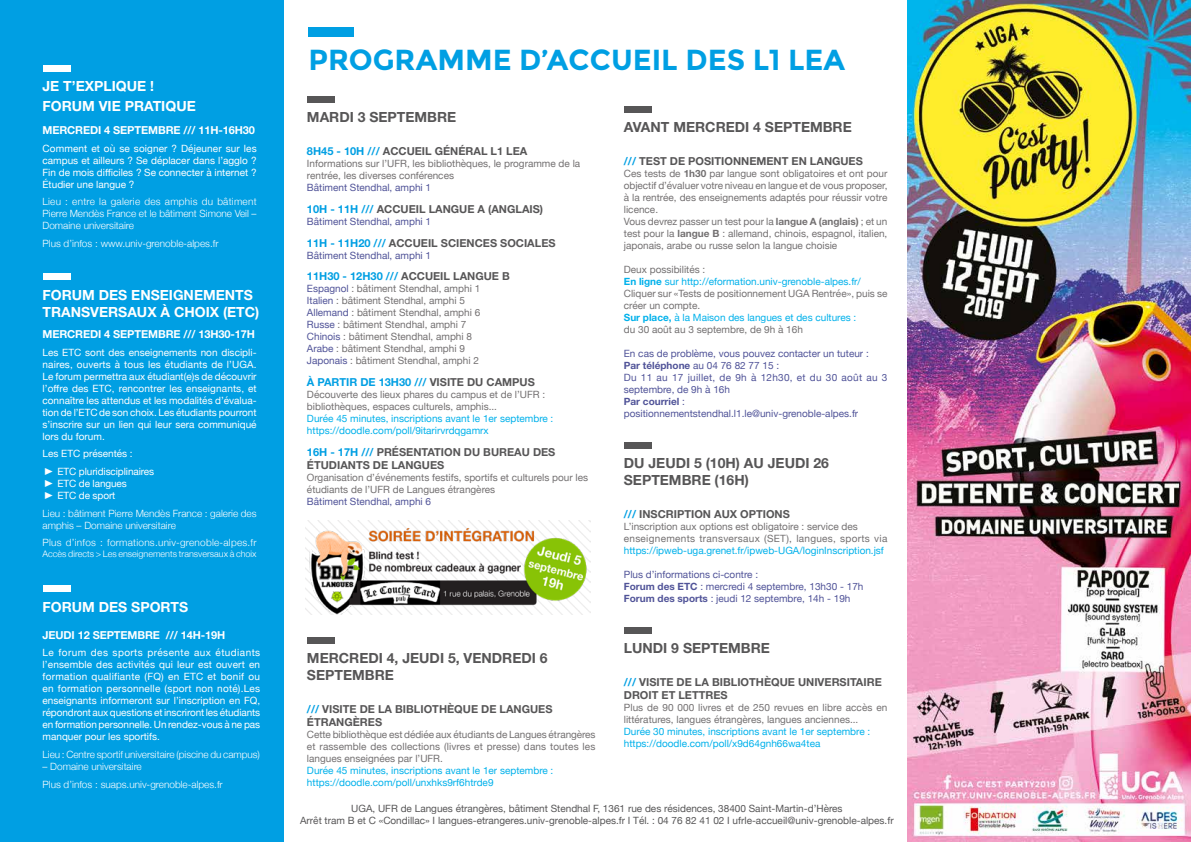
<style>
.page{position:relative;width:1191px;height:842px;background:#fff}
.page>*{position:absolute;margin:0;border:0;box-sizing:border-box;transform-origin:0 0}
.t1{font:700 29px "Montserrat";color:#009fe3}
.t2{font:700 14px/16.8px "Helvetica Neue";color:#575657}
.t3{font:700 14px/19.6px "Helvetica Neue";color:#fff}
.t4{font:700 11px/13.2px "Helvetica Neue";color:#575657}
.t5{font:700 11px "Helvetica Neue";letter-spacing:-.01em;color:#fff}
.t6{font:700 11px "Helvetica Neue";color:#009fe3}
.t7{font:10px/12px "Helvetica Neue";color:#737071}
.t8{font:10px/12px "Helvetica Neue";color:#fff;text-align:justify}
.t9{font:10px/12px "Helvetica Neue";color:#505398}
.t10{font:10px/12px "Helvetica Neue";color:#00b1eb}
.t11{font:300 10px/12px "Helvetica Neue";color:#fff}
.t12{font:10px/12px "Helvetica Neue";color:#575657;text-align:center}
.t13{font:300 10px "Helvetica Neue";letter-spacing:.025em;color:#fff}
.t14{font:300 9px "Helvetica Neue";color:#fff}
.s1{color:#009fe3}
.s2{color:#575657}
.s3{color:#505398}
.s4{font-weight:700}
.s5{font-weight:700;color:#00b1eb}
.s6{color:#00b1eb}
</style>
<div class="page">
<img style="left:907px;top:0;width:283px;height:842px">
<div style="left:0;top:0;width:284px;height:842px;background:#009fe3"></div>
<div style="left:624px;top:106px;width:28px;height:6px;background:#575657"></div>
<div style="left:624px;top:442px;width:28px;height:6px;background:#575657"></div>
<div style="left:624px;top:627px;width:28px;height:6px;background:#575657"></div>
<div style="left:307px;top:97px;width:28px;height:6px;background:#575657"></div>
<div style="left:307px;top:637px;width:28px;height:6px;background:#575657"></div>
<div style="left:43px;top:65px;width:27px;height:7px;background:#fff"></div>
<div style="left:43px;top:274px;width:27px;height:6px;background:#fff"></div>
<div style="left:43px;top:586px;width:27px;height:6px;background:#fff"></div>
<div style="left:308px;top:27px;width:46px;height:10px;background:#009fe3"></div>
<img style="left:306px;top:520px;width:285px;height:94px">
<h2 class="t3" style="left:43px;top:76px;width:155px">JE T’EXPLIQUE !<br>FORUM VIE PRATIQUE</h2>
<p class="t5" style="left:43px;top:123px;width:214px">MERCREDI 4 SEPTEMBRE /// 11H-16H30</p>
<p class="t8" style="left:43px;top:143px;width:216px">Comment et où se soigner ? Déjeuner sur les campus et ailleurs ? Se déplacer dans l’agglo ?<br>Fin de mois difficiles ? Se connecter à internet ?<br>Étudier une langue ?</p>
<p class="t11" style="left:43px;top:195px;width:216px;text-align:justify">Lieu : entre la galerie des amphis du bâtiment Pierre Mendès France et le bâtiment Simone Veil – Domaine universitaire</p>
<p class="t11" style="left:43px;top:237px;width:177px">Plus d’infos : www.univ-grenoble-alpes.fr</p>
<h2 class="t3" style="left:43px;top:286px;width:218px;line-height:16.8px">FORUM DES ENSEIGNEMENTS<br>TRANSVERSAUX À CHOIX (ETC)</h2>
<p class="t5" style="left:43px;top:327px;width:214px">MERCREDI 4 SEPTEMBRE /// 13H30-17H</p>
<p class="t8" style="left:43px;top:347px;width:216px">Les ETC sont des enseignements non discipli&shy;naires, ouverts à tous les étudiants de l’UGA.<br>Le forum permettra aux étudiant(e)s de découvrir l’offre des ETC, rencontrer les enseignants, et connaître les attendus et les modalités d’évalua&shy;tion de l’ETC de son choix. Les étudiants pourront s’inscrire sur un lien qui leur sera communiqué lors du forum.</p>
<p class="t8" style="left:57px;top:445px;width:98px;line-height:17.7px;text-indent:-15px">Les ETC présentés :<br>ETC pluridisciplinaires</p>
<p class="t8" style="left:57px;top:478px;width:71px">ETC de langues<br>ETC de sport</p>
<p class="t11" style="left:43px;top:506px;width:215px">Lieu : bâtiment Pierre Mendès France : galerie des amphis – Domaine universitaire</p>
<p class="t13" style="left:43px;top:535px;width:215px">Plus d’infos : formations.univ-grenoble-alpes.fr</p>
<p class="t14" style="left:43px;top:547px;width:216px">Accès directs &gt; Les enseignements transversaux à choix</p>
<h2 class="t3" style="left:43px;top:597px;width:147px">FORUM DES SPORTS</h2>
<p class="t5" style="left:43px;top:628px;width:184px">JEUDI 12 SEPTEMBRE /// 14H-19H</p>
<p class="t8" style="left:43px;top:647px;width:219px">Le forum des sports présente aux étudiants l’ensemble des activités qui leur est ouvert en formation qualifiante (FQ) en ETC et bonif ou en formation personnelle (sport non noté).Les enseignants informeront sur l’inscription en FQ, répondront aux questions et inscriront les étudiants en formation personnelle. Un rendez-vous à ne pas manquer pour les sportifs.</p>
<p class="t11" style="left:43px;top:747px;width:219px">Lieu : Centre sportif universitaire (piscine du campus)</p>
<p class="t11" style="left:43px;top:757px;width:182px;line-height:17.7px">– Domaine universitaire<br>Plus d’infos : suaps.univ-grenoble-alpes.fr</p>
<h1 class="t1" style="left:308px;top:43px;width:538px">PROGRAMME D’ACCUEIL DES L1 LEA</h1>
<h2 class="t2" style="left:307px;top:109px;width:151px">MARDI 3 SEPTEMBRE</h2>
<p class="t4" style="left:307px;top:145px;width:222px"><span class="s1">8H45 - 10H ///</span> ACCUEIL GÉNÉRAL L1 LEA</p>
<p class="t7" style="left:307px;top:158px;width:275px">Informations sur l’UFR, les bibliothèques, le programme de la rentrée, les diverses conférences</p>
<p class="t9" style="left:307px;top:182px;width:126px">Bâtiment Stendhal, amphi 1</p>
<p class="t4" style="left:307px;top:202px;width:238px"><span class="s1">10H - 11H ///</span> ACCUEIL LANGUE A (ANGLAIS)</p>
<p class="t9" style="left:307px;top:216px;width:126px">Bâtiment Stendhal, amphi 1</p>
<p class="t4" style="left:307px;top:236px;width:250px"><span class="s1">11H - 11H20 ///</span> ACCUEIL SCIENCES SOCIALES</p>
<p class="t9" style="left:307px;top:250px;width:126px">Bâtiment Stendhal, amphi 1</p>
<p class="t6" style="left:307px;top:270px;width:204px">11H30 - 12H30 /// <span class="s2">ACCUEIL LANGUE B</span></p>
<p class="t7" style="left:307px;top:283px;width:175px"><span class="s3">Espagnol</span> : bâtiment Stendhal, amphi 1<br><span class="s3">Italien</span> : bâtiment Stendhal, amphi 5<br><span class="s3">Allemand</span> : bâtiment Stendhal, amphi 6<br><span class="s3">Russe</span> : bâtiment Stendhal, amphi 7<br><span class="s3">Chinois</span> : bâtiment Stendhal, amphi 8<br><span class="s3">Arabe</span> : bâtiment Stendhal, amphi 9<br><span class="s3">Japonais</span> : bâtiment Stendhal, amphi 2</p>
<p class="t6" style="left:307px;top:375px;width:229px">À PARTIR DE 13H30 /// <span class="s2">VISITE DU CAMPUS</span></p>
<p class="t7" style="left:307px;top:389px;width:240px">Découverte des lieux phares du campus et de l’UFR : bibliothèques, espaces culturels, amphis...</p>
<p class="t10" style="left:307px;top:413px;width:248px">Durée 45 minutes, inscriptions avant le 1er septembre : https://doodle.com/poll/9itarirvrdqgamrx</p>
<p class="t4" style="left:307px;top:445px;width:250px"><span class="s1">16H - 17H ///</span> PRÉSENTATION DU BUREAU DES<br>ÉTUDIANTS DE LANGUES</p>
<p class="t7" style="left:307px;top:472px;width:283px">Organisation d’événements festifs, sportifs et culturels pour les étudiants de l’UFR de Langues étrangères</p>
<p class="t9" style="left:307px;top:496px;width:126px">Bâtiment Stendhal, amphi 6</p>
<h2 class="t2" style="left:307px;top:649px;width:242px">MERCREDI 4, JEUDI 5, VENDREDI 6<br>SEPTEMBRE</h2>
<p class="t4" style="left:307px;top:702px;width:247px"><span class="s1">///</span> VISITE DE LA BIBLIOTHÈQUE DE LANGUES<br>ÉTRANGÈRES</p>
<p class="t7" style="left:307px;top:729px;width:290px;text-align:justify">Cette bibliothèque est dédiée aux étudiants de Langues étrangères et rassemble des collections (livres et presse) dans toutes les langues enseignées par l’UFR.</p>
<p class="t10" style="left:307px;top:765px;width:248px">Durée 45 minutes, inscriptions avant le 1er septembre : https://doodle.com/poll/unxhks9rf6htrde9</p>
<h2 class="t2" style="left:624px;top:118px;width:229px">AVANT MERCREDI 4 SEPTEMBRE</h2>
<p class="t4" style="left:624px;top:154px;width:240px"><span class="s1">///</span> TEST DE POSITIONNEMENT EN LANGUES</p>
<p class="t7" style="left:624px;top:168px;width:265px">Ces tests de <span class="s4">1h30</span> par langue sont obligatoires et ont pour objectif d’évaluer votre niveau en langue et de vous proposer, à la rentrée, des enseignements adaptés pour réussir votre licence.<br>Vous devrez passer un test pour la <span class="s4">langue A (anglais)</span> ; et un test pour la <span class="s4">langue B</span> : allemand, chinois, espagnol, italien, japonais, arabe ou russe selon la langue choisie</p>
<p class="t7" style="left:624px;top:264px;width:265px">Deux possibilités :<br><span class="s5">En ligne</span> <span class="s6">sur http://eformation.univ-grenoble-alpes.fr/ </span>Cliquer sur «Tests de positionnement UGA Rentrée», puis se créer un compte.<br><span class="s5">Sur place,</span> <span class="s6">à la Maison des langues et des cultures :<br></span>du 30 août au 3 septembre, de 9h à 16h</p>
<p class="t9" style="left:624px;top:348px;width:265px">En cas de problème, vous pouvez contacter un tuteur :<br><span class="s4">Par téléphone</span> au 04 76 82 77 15 :<br>Du 11 au 17 juillet, de 9h à 12h30, et du 30 août au 3 septembre, de 9h à 16h<br><span class="s4">Par courriel</span> : positionnementstendhal.l1.le@univ-grenoble-alpes.fr</p>
<h2 class="t2" style="left:624px;top:454px;width:207px">DU JEUDI 5 (10H) AU JEUDI 26<br>SEPTEMBRE (16H)</h2>
<p class="t4" style="left:624px;top:507px;width:168px"><span class="s1">///</span> INSCRIPTION AUX OPTIONS</p>
<p class="t7" style="left:624px;top:521px;width:265px">L’inscription aux options est obligatoire : service des enseignements transversaux (SET), langues, sports via</p>
<p class="t10" style="left:624px;top:545px;width:261px">https://ipweb-uga.grenet.fr/ipweb-UGA/loginInscription.jsf</p>
<p class="t9" style="left:624px;top:569px;width:241px">Plus d’informations ci-contre :<br><span class="s4">Forum des ETC</span> : mercredi 4 septembre, 13h30 - 17h<br><span class="s4">Forum des sports</span> : jeudi 12 septembre, 14h - 19h</p>
<h2 class="t2" style="left:624px;top:639px;width:147px">LUNDI 9 SEPTEMBRE</h2>
<p class="t4" style="left:624px;top:675px;width:259px"><span class="s1">///</span> VISITE DE LA BIBLIOTHÈQUE UNIVERSITAIRE<br>DROIT ET LETTRES</p>
<p class="t7" style="left:624px;top:702px;width:265px">Plus de 90 000 livres et de 250 revues en libre accès en littératures, langues étrangères, langues anciennes...</p>
<p class="t10" style="left:624px;top:726px;width:248px">Durée 30 minutes, inscriptions avant le 1er septembre : https://doodle.com/poll/x9d64gnh66wa4tea</p>
<p class="t12" style="left:300px;top:803px;width:595px">UGA, UFR de Langues étrangères, bâtiment Stendhal F, 1361 rue des résidences, 38400 Saint-Martin-d’Hères<br>Arrêt tram B et C «Condillac» I langues-etrangeres.univ-grenoble-alpes.fr I Tél. : 04 76 82 41 02 I ufrle-accueil@univ-grenoble-alpes.fr</p>
</div>
